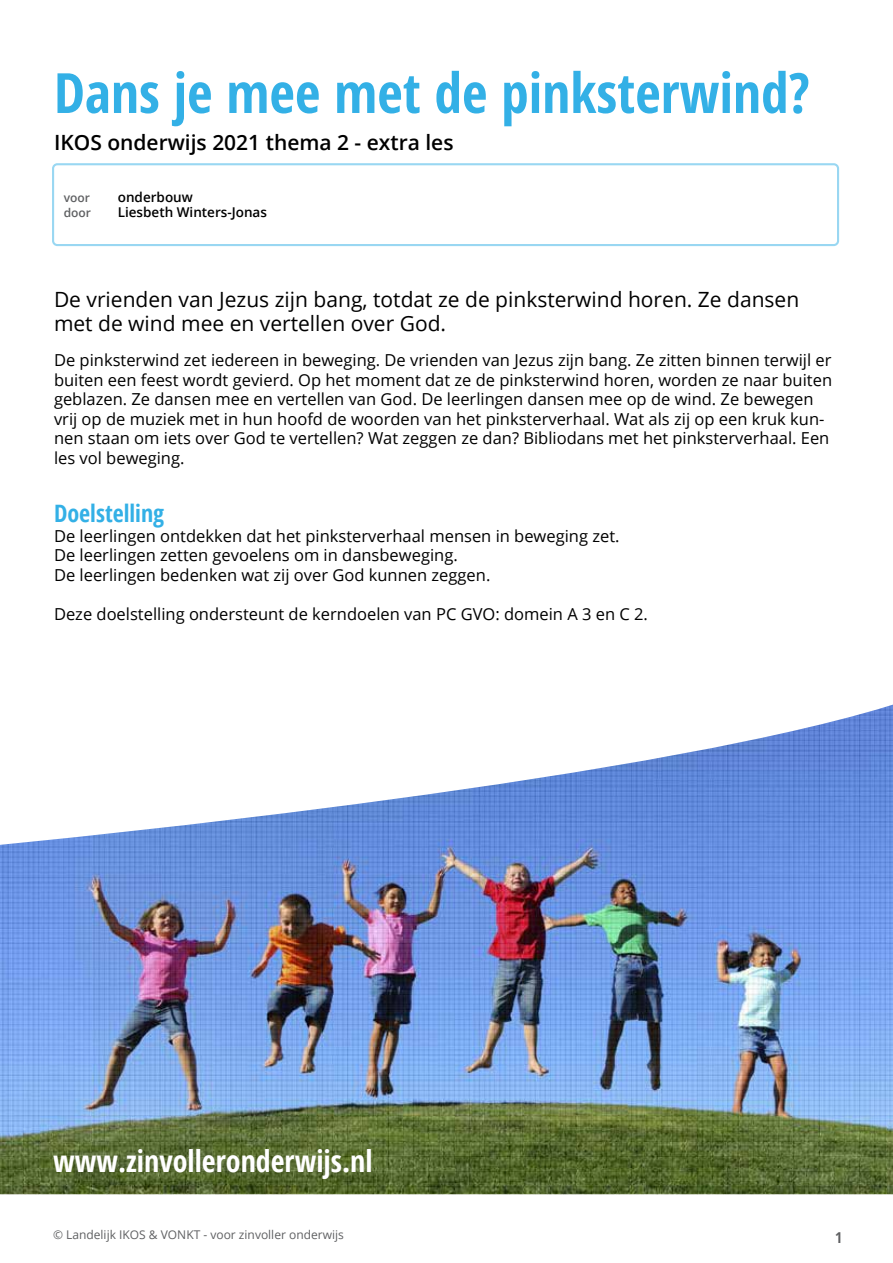
<style>
.page{position:relative;width:893px;height:1263px;background:#fff}
.page>*{position:absolute;margin:0;border:0;box-sizing:border-box;transform-origin:0 0}
.t1{font:700 condensed 55.5px "Open Sans";color:#33b0e6}
.t2{font:700 condensed 30px "Open Sans";color:#fff}
.t3{font:700 condensed 24px "Open Sans";color:#33b0e6}
.t4{font:21px/24px "Open Sans";color:#000}
.t5{font:600 21px "Open Sans";color:#000}
.t6{font:16.5px/19.5px "Open Sans";color:#000}
.t7{font:700 condensed 15px "Open Sans";color:#5f6062}
.t8{font:600 13.5px "Open Sans";color:#000}
.t9{font:12px "Open Sans";color:#5f6062}
.t10{font:600 12px "Open Sans";color:#5f6062}
</style>
<div class="page">
<img style="left:0;top:704px;width:893px;height:490px">
<div style="left:52px;top:163px;width:787px;height:83px;border:2px solid #33b0e6;border-radius:4px"></div>
<h1 class="t1" style="left:54px;top:54px;width:757px">Dans je mee met de pinksterwind?</h1>
<p class="t5" style="left:54px;top:128px;width:401px">IKOS onderwijs 2021 thema 2 - extra les</p>
<p class="t10" style="left:64px;top:190px;width:28px">voor</p>
<p class="t8" style="left:118px;top:188px;width:77px">onderbouw</p>
<p class="t10" style="left:64px;top:205px;width:29px">door</p>
<p class="t8" style="left:118px;top:203px;width:151px">Liesbeth Winters-Jonas</p>
<p class="t4" style="left:54px;top:287px;width:747px">De vrienden van Jezus zijn bang, totdat ze de pinksterwind horen. Ze dansen met de wind mee en vertellen over God.</p>
<p class="t6" style="left:54px;top:350px;width:780px">De pinksterwind zet iedereen in beweging. De vrienden van Jezus zijn bang. Ze zitten binnen terwijl er buiten een feest wordt gevierd. Op het moment dat ze de pinksterwind horen, worden ze naar buiten geblazen. Ze dansen mee en vertellen van God. De leerlingen dansen mee op de wind. Ze bewegen vrij op de muziek met in hun hoofd de woorden van het pinksterverhaal. Wat als zij op een kruk kun&shy;nen staan om iets over God te vertellen? Wat zeggen ze dan? Bibliodans met het pinksterverhaal. Een les vol beweging.</p>
<h3 class="t3" style="left:54px;top:497px;width:112px">Doelstelling</h3>
<p class="t6" style="left:54px;top:525px;width:567px">De leerlingen ontdekken dat het pinksterverhaal mensen in beweging zet.<br>De leerlingen zetten gevoelens om in dansbeweging.<br>De leerlingen bedenken wat zij over God kunnen zeggen.</p>
<p class="t6" style="left:54px;top:603px;width:595px">Deze doelstelling ondersteunt de kerndoelen van PC GVO: domein A 3 en C 2.</p>
<h2 class="t2" style="left:53px;top:1140px;width:321px">www.zinvolleronderwijs.nl</h2>
<p class="t9" style="left:53px;top:1226px;width:292px">© Landelijk IKOS &amp; VONKT - voor zinvoller onderwijs</p>
<p class="t7" style="left:835px;top:1227px;width:8px">1</p>
</div>
